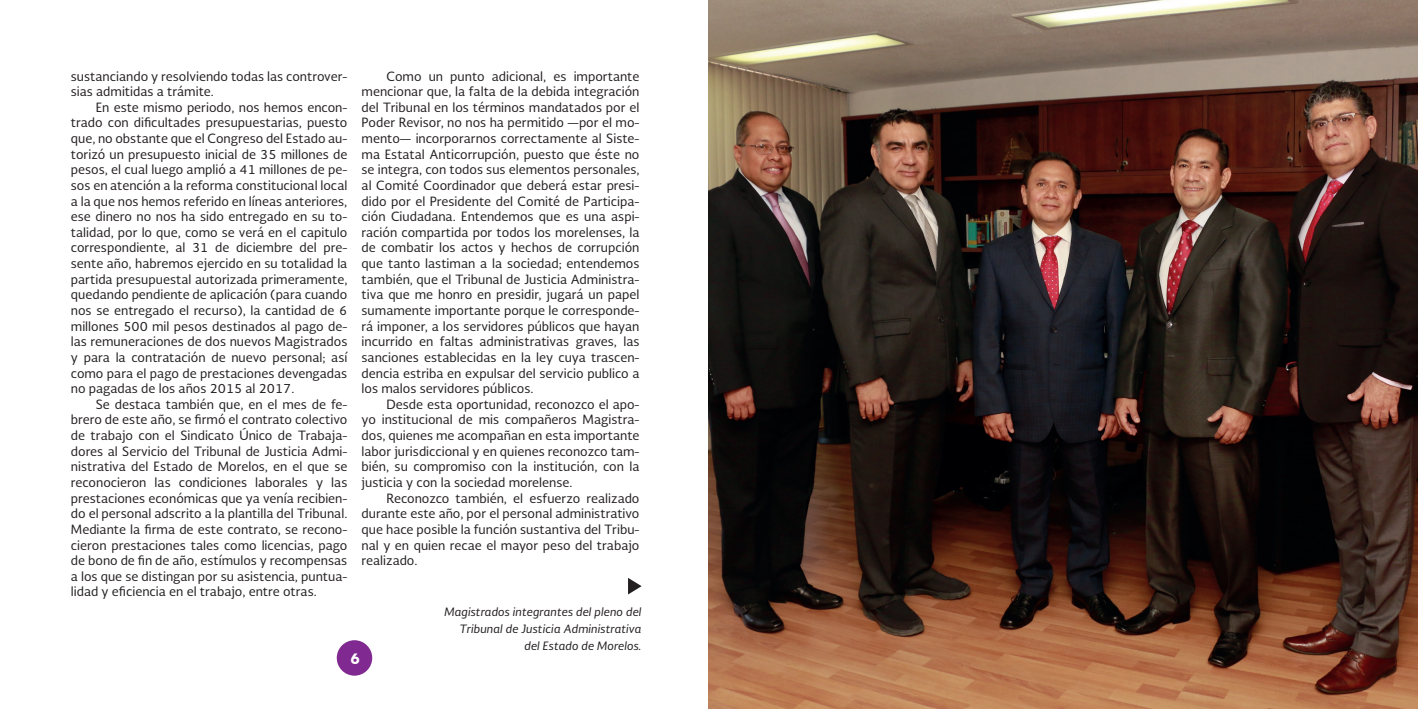
<style>
.page{position:relative;width:1418px;height:709px;background:#fff}
.page>*{position:absolute;margin:0;border:0;box-sizing:border-box;transform-origin:0 0}
.t1{font:700 15px "Futura BT";color:#fff}
.t2{font:12.5px/15.6px "Soberana Sans";color:#231f20;text-align:justify}
.t3{font:italic 11.25px/16.9px "Soberana Sans";color:#231f20;text-align:right}
</style>
<div class="page">
<div style="left:337px;top:640px;width:35px;height:35px;background:#802990;border-radius:50%"></div>
<img style="left:709px;top:0;width:708px;height:709px">
<svg style="left:628px;top:578px;width:13px;height:16px"></svg>
<p class="t2" style="left:71px;top:68px;width:278px">sustanciando y resolviendo todas las controver&shy;sias admitidas a trámite.</p>
<p class="t2" style="left:71px;top:99px;width:278px;text-indent:25px">En este mismo periodo, nos hemos encon&shy;trado con dificultades presupuestarias, puesto que, no obstante que el Congreso del Estado au&shy;torizó un presupuesto inicial de 35 millones de pesos, el cual luego amplió a 41 millones de pe&shy;sos en atención a la reforma constitucional local a la que nos hemos referido en líneas anteriores, ese dinero no nos ha sido entregado en su to&shy;talidad, por lo que, como se verá en el capitulo correspondiente, al 31 de diciembre del pre&shy;sente año, habremos ejercido en su totalidad la partida presupuestal autorizada primeramente, quedando pendiente de aplicación (para cuando nos se entregado el recurso), la cantidad de 6 millones 500 mil pesos destinados al pago de&shy;las remuneraciones de dos nuevos Magistrados y para la contratación de nuevo personal; así como para el pago de prestaciones devengadas no pagadas de los años 2015 al 2017.</p>
<p class="t2" style="left:71px;top:396px;width:278px;text-indent:25px">Se destaca también que, en el mes de fe&shy;brero de este año, se firmó el contrato colectivo de trabajo con el Sindicato Único de Trabaja&shy;dores al Servicio del Tribunal de Justicia Admi&shy;nistrativa del Estado de Morelos, en el que se reconocieron las condiciones laborales y las prestaciones económicas que ya venía recibien&shy;do el personal adscrito a la plantilla del Tribunal.<br>Mediante la firma de este contrato, se recono&shy;cieron prestaciones tales como licencias, pago de bono de fin de año, estímulos y recompensas a los que se distingan por su asistencia, puntua&shy;lidad y eficiencia en el trabajo, entre otras.</p>
<p class="t2" style="left:361px;top:68px;width:279px;text-indent:25px">Como un punto adicional, es importante mencionar que, la falta de la debida integración del Tribunal en los términos mandatados por el Poder Revisor, no nos ha permitido —por el mo&shy;mento— incorporarnos correctamente al Siste&shy;ma Estatal Anticorrupción, puesto que éste no se integra, con todos sus elementos personales, al Comité Coordinador que deberá estar presi&shy;dido por el Presidente del Comité de Participa&shy;ción Ciudadana. Entendemos que es una aspi&shy;ración compartida por todos los morelenses, la de combatir los actos y hechos de corrupción que tanto lastiman a la sociedad; entendemos también, que el Tribunal de Justicia Administra&shy;tiva que me honro en presidir, jugará un papel sumamente importante porque le corresponde&shy;rá imponer, a los servidores públicos que hayan incurrido en faltas administrativas graves, las sanciones establecidas en la ley cuya trascen&shy;dencia estriba en expulsar del servicio publico a los malos servidores públicos.</p>
<p class="t2" style="left:361px;top:396px;width:279px;text-indent:25px">Desde esta oportunidad, reconozco el apo&shy;yo institucional de mis compañeros Magistra&shy;dos, quienes me acompañan en esta importante labor jurisdiccional y en quienes reconozco tam&shy;bién, su compromiso con la institución, con la justicia y con la sociedad morelense.</p>
<p class="t2" style="left:361px;top:490px;width:279px;text-indent:25px">Reconozco también, el esfuerzo realizado durante este año, por el personal administrativo que hace posible la función sustantiva del Tribu&shy;nal y en quien recae el mayor peso del trabajo realizado.</p>
<p class="t3" style="left:444px;top:603px;width:199px">Magistrados integrantes del pleno del<br>Tribunal de Justicia Administrativa del Estado de Morelos.</p>
<p class="t1" style="left:350px;top:649px;width:11px">6</p>
</div>
